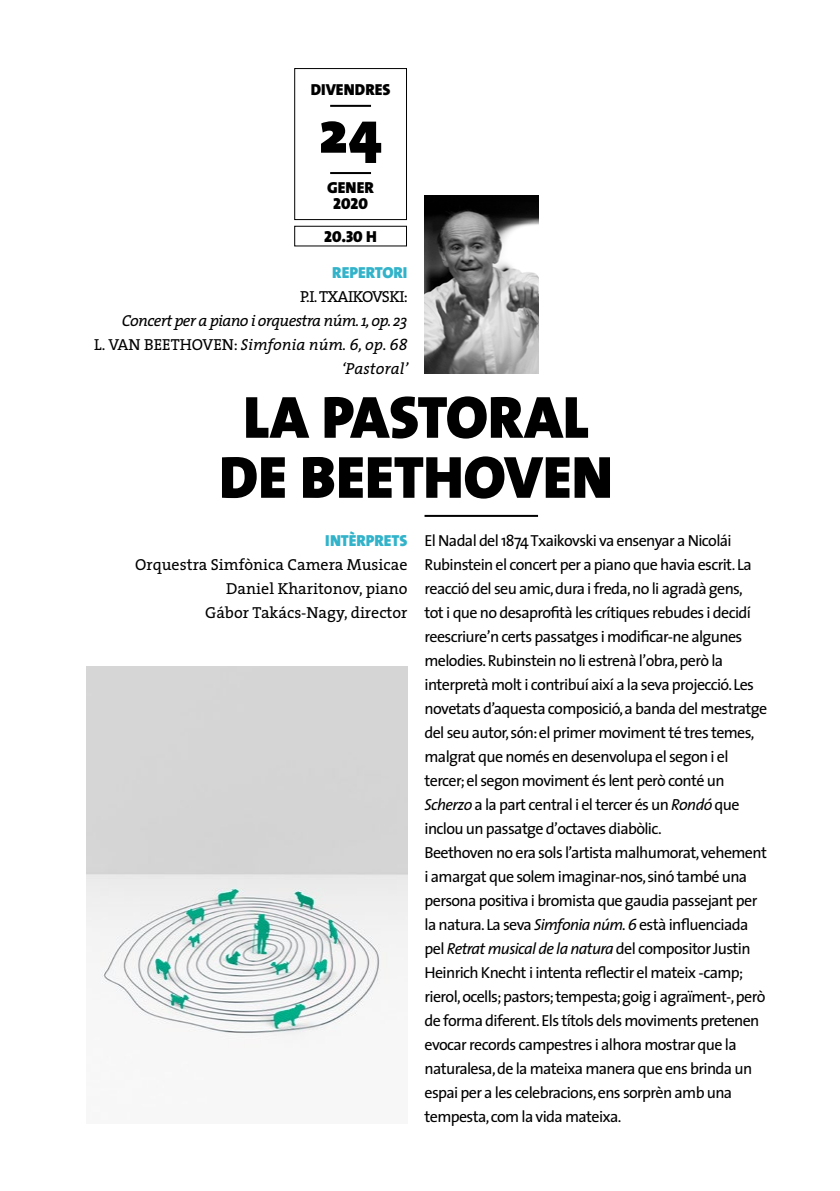
<style>
.page{position:relative;width:840px;height:1191px;background:#fff}
.page>*{position:absolute;margin:0;border:0;box-sizing:border-box;transform-origin:0 0}
.t1{font:900 60px/60px "The Sans";color:#000;text-align:center}
.t2{font:16px/24px "The Sans";letter-spacing:-.04em;color:#000}
.t3{font:italic 16px/24px "The Serif";letter-spacing:-.04em;color:#000;text-align:right}
.t4{font:16px/24px "The Serif";color:#000;text-align:right}
.t5{font:16px "The Sans Black Caps";color:#32b3ca}
.t6{font:16px "The Serif";letter-spacing:-.04em;color:#000}
.t7{font:900 16px "The Sans";color:#000}
.t8{font:16px/33.2px "The Sans Black Caps";color:#000;text-align:center}
.s1{font-style:normal}
.s2{font-style:italic}
</style>
<div class="page">
<hr style="left:424px;top:515px;width:113px;height:2px;background:#000">
<hr style="left:330px;top:172px;width:41px;height:2px;background:#000">
<hr style="left:330px;top:105px;width:41px;height:2px;background:#000">
<div style="left:294px;top:68px;width:113px;height:152px;border:1px solid #000"></div>
<img style="left:86px;top:666px;width:321px;height:374px">
<img style="left:424px;top:195px;width:114px;height:178px">
<p class="t7" style="left:310px;top:76px;width:81px">DIVENDRES</p>
<h1 class="t1" style="left:319px;top:101px;width:64px">24</h1>
<p class="t7" style="left:327px;top:174px;width:48px">GENER</p>
<p class="t8" style="left:324px;top:187px;width:54px">2020<br>20.30 H</p>
<p class="t5" style="left:332px;top:259px;width:77px">REPERTORI</p>
<p class="t6" style="left:300px;top:283px;width:109px">P.I. TXAIKOVSKI:</p>
<p class="t3" style="left:94px;top:308px;width:315px">Concert per a piano i orquestra núm. 1, op. 23<br><span class="s1">L. VAN BEETHOVEN:</span> Simfonia núm. 6, op. 68 ‘Pastoral’</p>
<h1 class="t1" style="left:219px;top:386px;width:395px">LA PASTORAL<br>DE BEETHOVEN</h1>
<p class="t2" style="left:424px;top:528px;width:344px">El Nadal del 1874 Txaikovski va ensenyar a Nicolái Rubinstein el concert per a piano que havia escrit. La reacció del seu amic, dura i freda, no li agradà gens,<br>tot i que no desaprofità les crítiques rebudes i decidí reescriure’n certs passatges i modificar-ne algunes melodies. Rubinstein no li estrenà l’obra, però la interpretà molt i contribuí així a la seva projecció. Les novetats d’aquesta composició, a banda del mestratge del seu autor, són: el primer moviment té tres temes, malgrat que només en desenvolupa el segon i el tercer; el segon moviment és lent però conté un <span class="s2">Scherzo</span> a la part central i el tercer és un <span class="s2">Rondó</span> que inclou un passatge d’octaves diabòlic.<br>Beethoven no era sols l’artista malhumorat, vehement i amargat que solem imaginar-nos, sinó també una persona positiva i bromista que gaudia passejant per la natura. La seva <span class="s2">Simfonia núm. 6</span> està influenciada pel <span class="s2">Retrat musical de la natura</span> del compositor Justin Heinrich Knecht i intenta reflectir el mateix -camp; rierol, ocells; pastors; tempesta; goig i agraïment-, però de forma diferent. Els títols dels moviments pretenen evocar records campestres i alhora mostrar que la naturalesa, de la mateixa manera que ens brinda un espai per a les celebracions, ens sorprèn amb una tempesta, com la vida mateixa.</p>
<p class="t5" style="left:325px;top:527px;width:84px">INTÈRPRETS</p>
<p class="t4" style="left:135px;top:552px;width:273px">Orquestra Simfònica Camera Musicae<br>Daniel Kharitonov, piano<br>Gábor Takács-Nagy, director</p>
</div>
